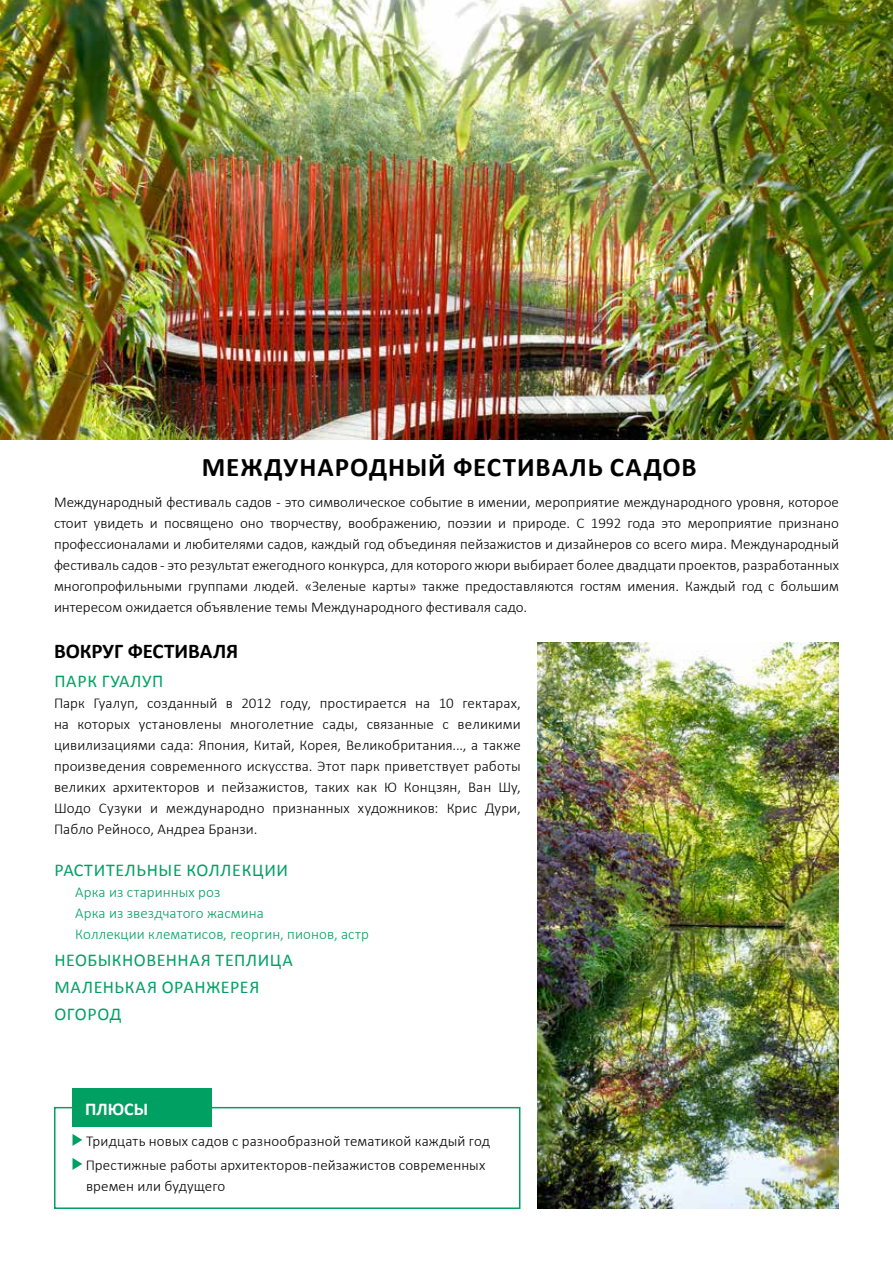
<style>
.page{position:relative;width:893px;height:1263px;background:#fff}
.page>*{position:absolute;margin:0;border:0;box-sizing:border-box;transform-origin:0 0}
.t1{font:700 27px "Calibri";letter-spacing:.035em;color:#000}
.t2{font:700 21px "Calibri";letter-spacing:-.005em;color:#000}
.t3{font:18px/27px "Calibri";letter-spacing:.035em;color:#00a063}
.t4{font:700 18px "Calibri";color:#fff}
.t5{font:300 15px/21px "Calibri";letter-spacing:.005em;color:#000;text-align:justify}
.t6{font:300 15px/21px "Calibri";letter-spacing:.01em;color:#00a063}
</style>
<div class="page">
<img style="left:0;top:0;width:893px;height:440px">
<svg style="left:73px;top:1134px;width:9px;height:12px"></svg>
<svg style="left:73px;top:1158px;width:9px;height:12px"></svg>
<div style="left:54px;top:1107px;width:466px;height:102px;border:2px solid #00a063"></div>
<div style="left:72px;top:1089px;width:140px;height:38px;background:#00a063"></div>
<img style="left:538px;top:642px;width:301px;height:567px">
<h1 class="t1" style="left:202px;top:450px;width:496px">МЕЖДУНАРОДНЫЙ ФЕСТИВАЛЬ САДОВ</h1>
<p class="t5" style="left:54px;top:490px;width:786px">Международный фестиваль садов - это символическое событие в имении, мероприятие международного уровня, которое стоит увидеть и посвящено оно творчеству, воображению, поэзии и природе. С 1992 года это мероприятие признано профессионалами и любителями садов, каждый год объединяя пейзажистов и дизайнеров со всего мира. Международный фестиваль садов - это результат ежегодного конкурса, для которого жюри выбирает более двадцати проектов, разработанных многопрофильными группами людей. «Зеленые карты» также предоставляются гостям имения. Каждый год с большим интересом ожидается объявление темы Международного фестиваля садо.</p>
<h2 class="t2" style="left:54px;top:637px;width:186px">ВОКРУГ ФЕСТИВАЛЯ</h2>
<p class="t3" style="left:54px;top:668px;width:111px">ПАРК ГУАЛУП</p>
<p class="t5" style="left:54px;top:692px;width:468px">Парк Гуалуп, созданный в 2012 году, простирается на 10 гектарах, на которых установлены многолетние сады, связанные с великими цивилизациями сада: Япония, Китай, Корея, Великобритания..., а также произведения современного искусства. Этот парк приветствует работы великих архитекторов и пейзажистов, таких как Ю Концзян, Ван Шу, Шодо Сузуки и международно признанных художников: Крис Дури, Пабло Рейносо, Андреа Бранзи.</p>
<p class="t3" style="left:54px;top:857px;width:235px">РАСТИТЕЛЬНЫЕ КОЛЛЕКЦИИ</p>
<p class="t6" style="left:75px;top:881px;width:295px">Арка из старинных роз<br>Арка из звездчатого жасмина<br>Коллекции клематисов, георгин, пионов, астр</p>
<p class="t3" style="left:54px;top:947px;width:240px">НЕОБЫКНОВЕННАЯ ТЕПЛИЦА<br>МАЛЕНЬКАЯ ОРАНЖЕРЕЯ<br>ОГОРОД</p>
<p class="t4" style="left:85px;top:1097px;width:64px">ПЛЮСЫ</p>
<p class="t5" style="left:86px;top:1128px;width:406px;line-height:24px">Тридцать новых садов с разнообразной тематикой каждый год<br>Престижные работы архитекторов-пейзажистов современных</p>
<p class="t5" style="left:86px;top:1175px;width:141px">времен или будущего</p>
</div>
